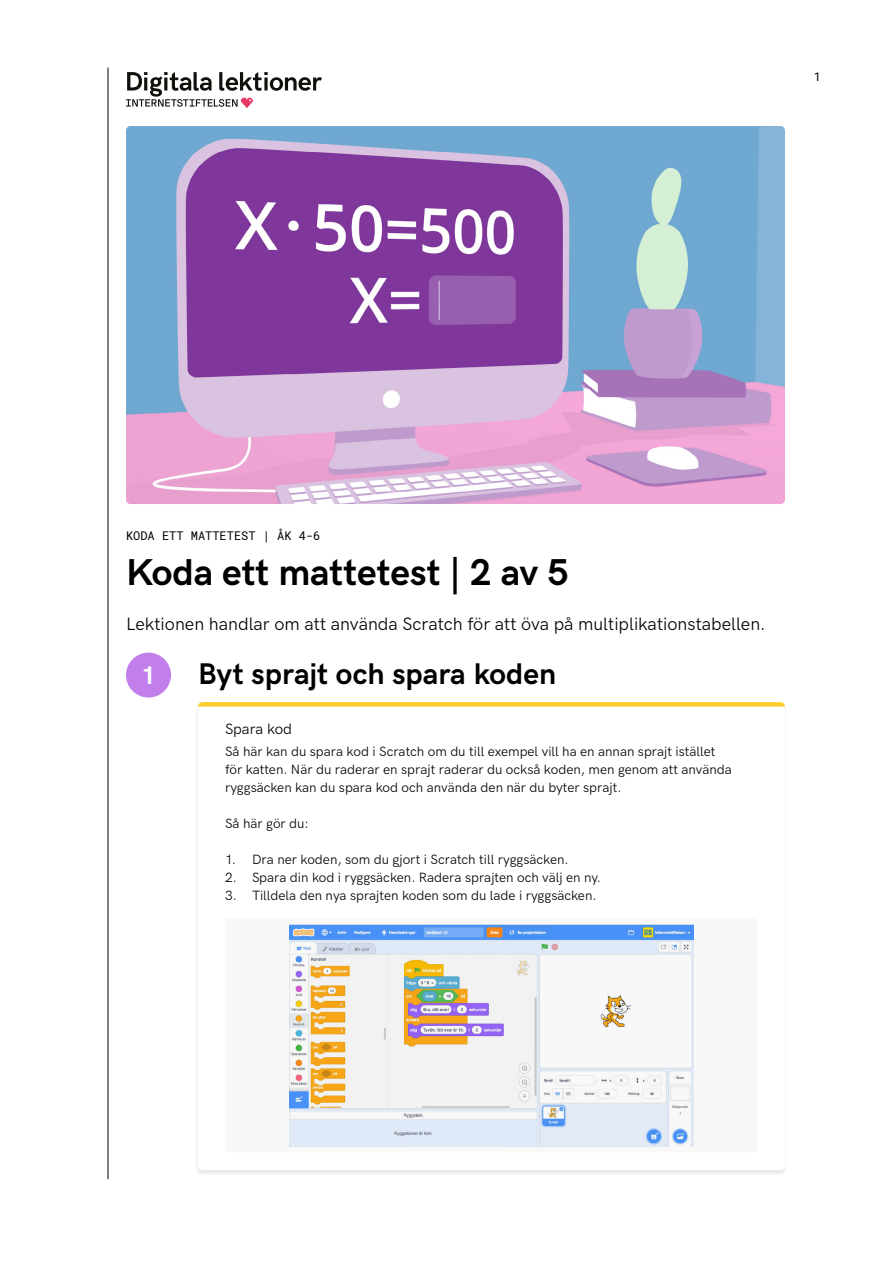
<style>
.page{position:relative;width:893px;height:1263px;background:#fff}
.page>*{position:absolute;margin:0;border:0;box-sizing:border-box;transform-origin:0 0}
.t1{font:700 37.5px "HK Grotesk";color:#000}
.t2{font:700 30px "HK Grotesk";color:#000}
.t3{font:700 25.5px "HK Grotesk";color:#fff}
.t4{font:18px "HK Grotesk";color:#000}
.t5{font:15px "HK Grotesk";color:#000}
.t6{font:13.5px/18px "HK Grotesk";color:#000}
.t7{font:12px "Roboto Mono";color:#000}
</style>
<div class="page">
<hr style="left:108px;top:68px;width:1px;height:1111px;background:#000">
<svg style="left:126px;top:72px;width:196px;height:36px"></svg>
<div style="left:195px;top:702px;width:593px;height:474px;background:#f2f2f2"></div>
<div style="left:198px;top:702px;width:587px;height:468px;background:#fff;border-radius:5px"></div>
<svg style="left:198px;top:702px;width:587px;height:5px;background:#fed242"></svg>
<img style="left:126px;top:126px;width:659px;height:378px">
<div style="left:126px;top:652px;width:45px;height:45px;background:#c27fec;border-radius:50%"></div>
<div style="left:225px;top:918px;width:533px;height:234px;background:#f8f8f8;border-radius:4px"></div>
<img style="left:290px;top:924px;width:403px;height:222px">
<p class="t7" style="left:814px;top:72px;width:9px">1</p>
<p class="t7" style="left:126px;top:531px;width:196px">KODA ETT MATTETEST | ÅK 4-6</p>
<h1 class="t1" style="left:126px;top:557px;width:444px">Koda ett mattetest | 2 av 5</h1>
<h3 class="t4" style="left:126px;top:617px;width:641px">Lektionen handlar om att använda Scratch för att öva på multiplikationstabellen.</h3>
<h2 class="t2" style="left:198px;top:662px;width:360px">Byt sprajt och spara koden</h2>
<p class="t5" style="left:225px;top:723px;width:69px">Spara kod</p>
<p class="t6" style="left:225px;top:744px;width:508px">Så här kan du spara kod i Scratch om du till exempel vill ha en annan sprajt istället för katten. När du raderar en sprajt raderar du också koden, men genom att använda ryggsäcken kan du spara kod och använda den när du byter sprajt.</p>
<p class="t6" style="left:225px;top:816px;width:85px">Så här gör du:</p>
<p class="t6" style="left:225px;top:852px;width:345px">1. Dra ner koden, som du gjort i Scratch till ryggsäcken.</p>
<p class="t6" style="left:225px;top:870px;width:377px">2. Spara din kod i ryggsäcken. Radera sprajten och välj en ny.</p>
<p class="t6" style="left:225px;top:888px;width:373px">3. Tilldela den nya sprajten koden som du lade i ryggsäcken.</p>
<h3 class="t3" style="left:141px;top:665px;width:16px">1</h3>
</div>
